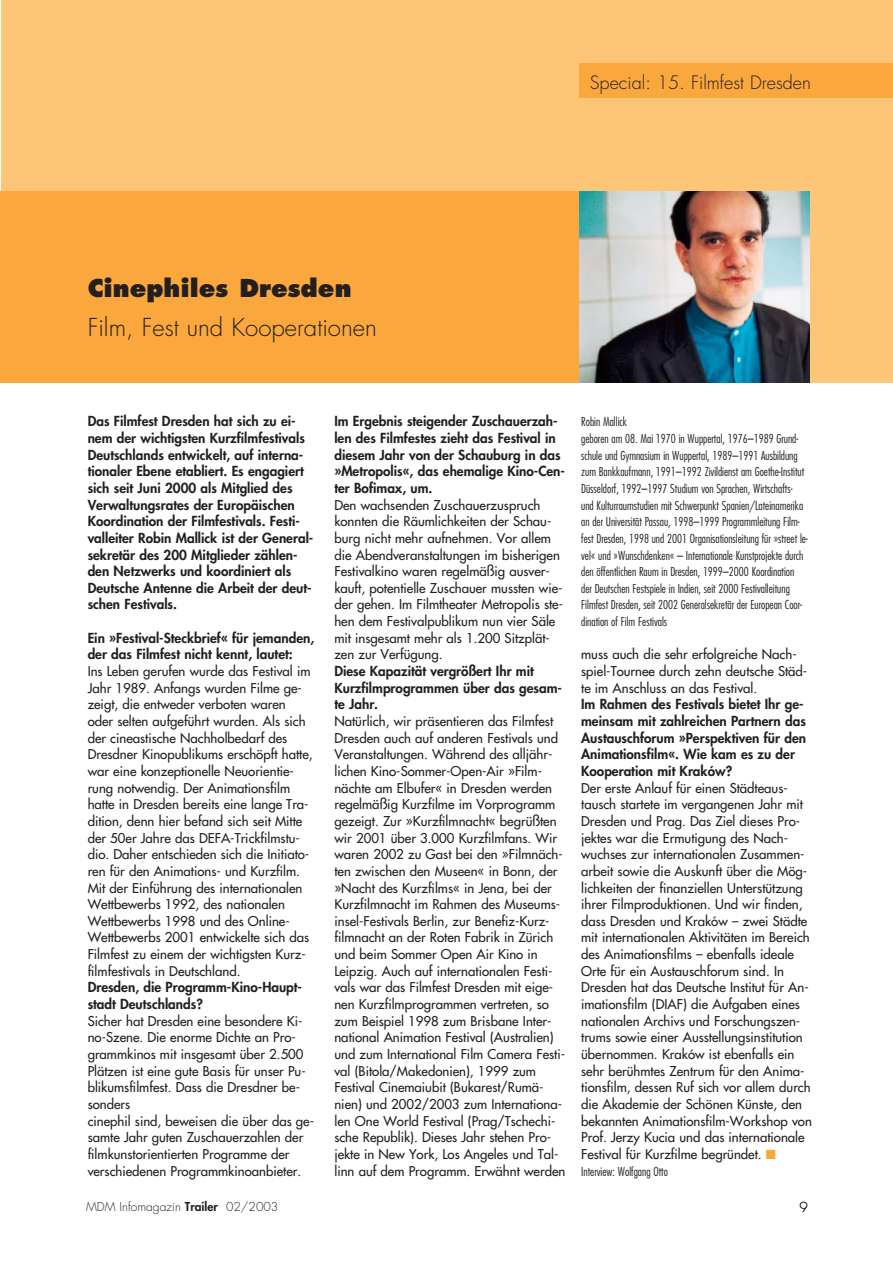
<style>
.page{position:relative;width:893px;height:1263px;background:#fff}
.page>*{position:absolute;margin:0;border:0;box-sizing:border-box;transform-origin:0 0}
.t1{font:300 24px "Futura";color:#231f1f}
.t2{font:800 24px "Futura";color:#231f1f}
.t3{font:300 18px "Futura";color:#231f1f}
.t4{font:800 13.5px/16.6px "Futura";color:#231f1f}
.t5{font:300 13.5px "Futura";color:#231f1f}
.t6{font:13.2px/16.6px "Futura";color:#231f1f}
.t7{font:300 condensed 12px/16.6px "Futura";color:#231f1f}
.t8{font:300 12px "Futura";color:#231f1f}
.s1{font-weight:800}
.s2{color:#faa73e}
</style>
<div class="page">
<div style="left:1px;top:0;width:891px;height:383px;background:#fdc578"></div>
<div style="left:0;top:191px;width:809px;height:192px;background:#faa73e"></div>
<div style="left:579px;top:64px;width:313px;height:34px;background:#faa73e"></div>
<img style="left:579px;top:191px;width:230px;height:192px">
<h2 class="t3" style="left:590px;top:74px;width:222px">Special: 15. Filmfest Dresden</h2>
<h1 class="t2" style="left:88px;top:278px;width:265px">Cinephiles Dresden</h1>
<h1 class="t1" style="left:88px;top:317px;width:291px">Film, Fest und Kooperationen</h1>
<p class="t4" style="left:88px;top:414px;width:227px">Das Filmfest Dresden hat sich zu ei&shy;nem der wichtigsten Kurzfilmfestivals Deutschlands entwickelt, auf interna&shy;tionaler Ebene etabliert. Es engagiert sich seit Juni 2000 als Mitglied des Verwaltungsrates der Europäischen Koordination der Filmfestivals. Festi&shy;valleiter Robin Mallick ist der General&shy;sekretär des 200 Mitglieder zählen&shy;den Netzwerks und koordiniert als Deutsche Antenne die Arbeit der deut&shy;schen Festivals.</p>
<p class="t4" style="left:88px;top:630px;width:228px">Ein »Festival-Steckbrief« für jemanden, der das Filmfest nicht kennt, lautet:</p>
<p class="t6" style="left:88px;top:664px;width:226px">Ins Leben gerufen wurde das Festival im Jahr 1989. Anfangs wurden Filme ge&shy;zeigt, die entweder verboten waren oder selten aufgeführt wurden. Als sich der cineastische Nachholbedarf des Dresdner Kinopublikums erschöpft hatte, war eine konzeptionelle Neuorientie&shy;rung notwendig. Der Animationsfilm hatte in Dresden bereits eine lange Tra&shy;dition, denn hier befand sich seit Mitte der 50er Jahre das DEFA-Trickfilmstu&shy;dio. Daher entschieden sich die Initiato&shy;ren für den Animations- und Kurzfilm.<br>Mit der Einführung des internationalen Wettbewerbs 1992, des nationalen Wettbewerbs 1998 und des Online-Wettbewerbs 2001 entwickelte sich das Filmfest zu einem der wichtigsten Kurz&shy;filmfestivals in Deutschland.</p>
<p class="t4" style="left:88px;top:980px;width:216px">Dresden, die Programm-Kino-Haupt&shy;stadt Deutschlands?</p>
<p class="t6" style="left:88px;top:1013px;width:228px">Sicher hat Dresden eine besondere Ki&shy;no-Szene. Die enorme Dichte an Pro&shy;grammkinos mit insgesamt über 2.500<br>Plätzen ist eine gute Basis für unser Pu&shy;blikumsfilmfest. Dass die Dresdner be&shy;sonders<br>cinephil sind, beweisen die über das ge&shy;samte Jahr guten Zuschauerzahlen der filmkunstorientierten Programme der verschiedenen Programmkinoanbieter.</p>
<p class="t8" style="left:86px;top:1201px;width:194px">MDM Infomagazin <span class="s1">Trailer</span> 02/2003</p>
<p class="t4" style="left:334px;top:414px;width:232px">Im Ergebnis steigender Zuschauerzah&shy;len des Filmfestes zieht das Festival in diesem Jahr von der Schauburg in das »Metropolis«, das ehemalige Kino-Cen&shy;ter Bofimax, um.</p>
<p class="t6" style="left:334px;top:497px;width:230px">Den wachsenden Zuschauerzuspruch konnten die Räumlichkeiten der Schau&shy;burg nicht mehr aufnehmen. Vor allem die Abendveranstaltungen im bisherigen Festivalkino waren regelmäßig ausver&shy;kauft, potentielle Zuschauer mussten wie&shy;der gehen. Im Filmtheater Metropolis ste&shy;hen dem Festivalpublikum nun vier Säle mit insgesamt mehr als 1.200 Sitzplät&shy;zen zur Verfügung.</p>
<p class="t4" style="left:334px;top:664px;width:229px">Diese Kapazität vergrößert Ihr mit<br>Kurzfilmprogrammen über das gesam&shy;te Jahr.</p>
<p class="t6" style="left:334px;top:714px;width:232px">Natürlich, wir präsentieren das Filmfest Dresden auch auf anderen Festivals und Veranstaltungen. Während des alljähr&shy;lichen Kino-Sommer-Open-Air »Film&shy;nächte am Elbufer« in Dresden werden regelmäßig Kurzfilme im Vorprogramm gezeigt. Zur »Kurzfilmnacht« begrüßten wir 2001 über 3.000 Kurzfilmfans. Wir waren 2002 zu Gast bei den »Filmnäch&shy;ten zwischen den Museen« in Bonn, der »Nacht des Kurzfilms« in Jena, bei der Kurzfilmnacht im Rahmen des Museums&shy;insel-Festivals Berlin, zur Benefiz-Kurz&shy;filmnacht an der Roten Fabrik in Zürich und beim Sommer Open Air Kino in Leipzig. Auch auf internationalen Festi&shy;vals war das Filmfest Dresden mit eige&shy;nen Kurzfilmprogrammen vertreten, so zum Beispiel 1998 zum Brisbane Inter&shy;national Animation Festival (Australien) und zum International Film Camera Festi&shy;val (Bitola/Makedonien), 1999 zum Festival Cinemaiubit (Bukarest/Rumä&shy;nien) und 2002/2003 zum Internationa&shy;len One World Festival (Prag/Tschechi&shy;sche Republik). Dieses Jahr stehen Pro&shy;jekte in New York, Los Angeles und Tal&shy;linn auf dem Programm. Erwähnt werden</p>
<p class="t7" style="left:581px;top:414px;width:228px">Robin Mallick<br>geboren am 08. Mai 1970 in Wuppertal, 1976–1989 Grund&shy;schule und Gymnasium in Wuppertal, 1989–1991 Ausbildung zum Bankkaufmann, 1991–1992 Zivildienst am Goethe-Institut Düsseldorf, 1992–1997 Studium von Sprachen, Wirtschafts&shy;und Kulturraumstudien mit Schwerpunkt Spanien/Lateinamerika an der Universität Passau, 1998–1999 Programmleitung Film&shy;fest Dresden, 1998 und 2001 Organisationsleitung für »street le&shy;vel« und »Wunschdenken« – Internationale Kunstprojekte durch den öffentlichen Raum in Dresden, 1999–2000 Koordination der Deutschen Festspiele in Indien, seit 2000 Festivalleitung Filmfest Dresden, seit 2002 Generalsekretär der European Coor&shy;dination of Film Festivals</p>
<p class="t6" style="left:581px;top:647px;width:228px">muss auch die sehr erfolgreiche Nach&shy;spiel-Tournee durch zehn deutsche Städ&shy;te im Anschluss an das Festival.</p>
<p class="t4" style="left:581px;top:697px;width:226px">Im Rahmen des Festivals bietet Ihr ge&shy;meinsam mit zahlreichen Partnern das Austauschforum »Perspektiven für den Animationsfilm«. Wie kam es zu der Kooperation mit Kraków?</p>
<p class="t6" style="left:581px;top:780px;width:232px">Der erste Anlauf für einen Städteaus&shy;tausch startete im vergangenen Jahr mit Dresden und Prag. Das Ziel dieses Pro&shy;jektes war die Ermutigung des Nach&shy;wuchses zur internationalen Zusammen&shy;arbeit sowie die Auskunft über die Mög&shy;lichkeiten der finanziellen Unterstützung ihrer Filmproduktionen. Und wir finden, dass Dresden und Kraków – zwei Städte mit internationalen Aktivitäten im Bereich des Animationsfilms – ebenfalls ideale Orte für ein Austauschforum sind. In Dresden hat das Deutsche Institut für An&shy;imationsfilm (DIAF) die Aufgaben eines nationalen Archivs und Forschungszen&shy;trums sowie einer Ausstellungsinstitution übernommen. Kraków ist ebenfalls ein sehr berühmtes Zentrum für den Anima&shy;tionsfilm, dessen Ruf sich vor allem durch die Akademie der Schönen Künste, den bekannten Animationsfilm-Workshop von Prof. Jerzy Kucia und das internationale Festival für Kurzfilme begründet. <span class="s2">■</span></p>
<p class="t7" style="left:581px;top:1164px;width:88px">Interview: Wolfgang Otto</p>
<p class="t5" style="left:799px;top:1201px;width:10px">9</p>
</div>
